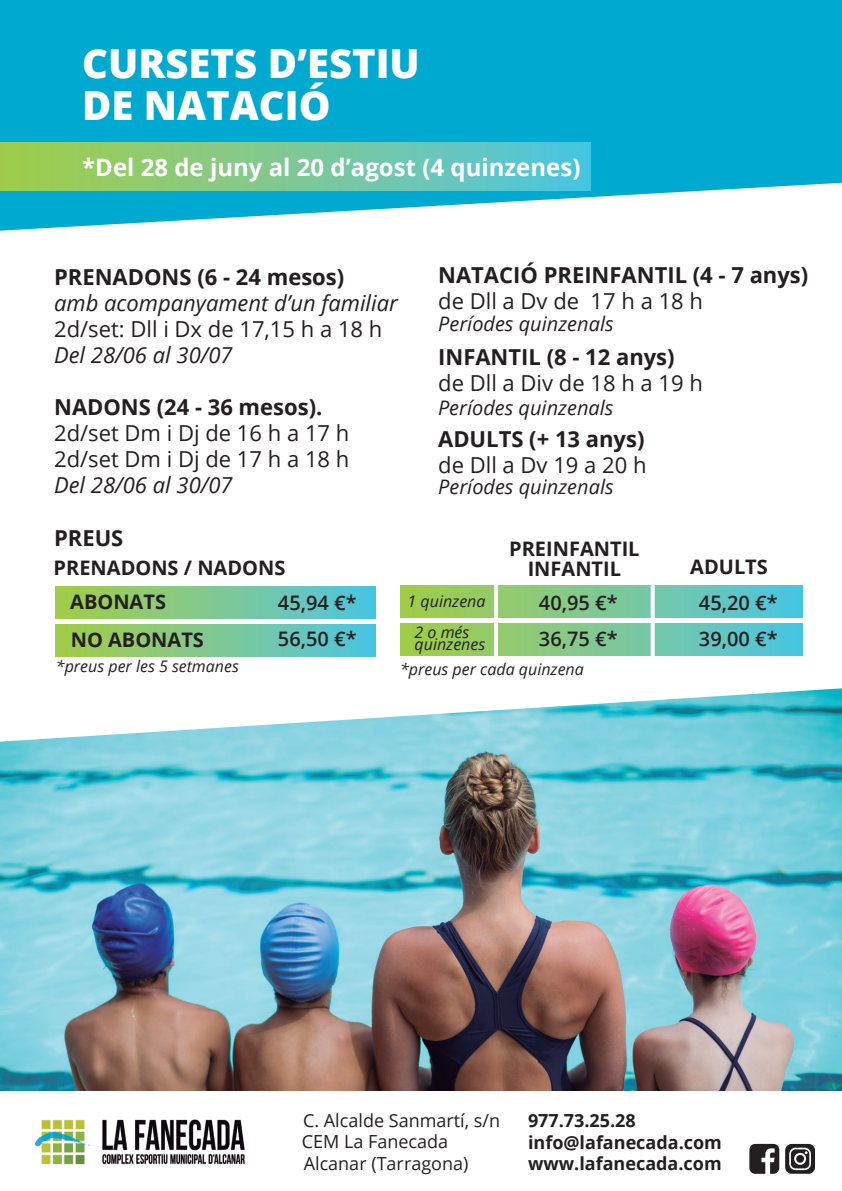
<style>
.page{position:relative;width:842px;height:1191px;background:#fff}
.page>*{position:absolute;margin:0;border:0;box-sizing:border-box;transform-origin:0 0}
.t1{font:800 40px/42px "Open Sans";color:#fff}
.t2{font:700 24px "Open Sans";color:#fff}
.t3{font:22px/26px "Open Sans";color:#231f20}
.t4{font:700 22px "Open Sans";color:#231f20}
.t5{font:italic 22px "Open Sans";color:#231f20}
.t6{font:700 20px/38px "Open Sans";color:#231f20}
.t7{font:italic 20px "Open Sans";color:#231f20}
.t8{font:600 20px/36px "Open Sans";color:#231f20}
.t9{font:18px/21.6px "Open Sans";color:#231f20}
.t10{font:700 18px/21.6px "Open Sans";color:#231f20}
.t11{font:italic 16px/30.6px "Open Sans";color:#231f20;text-align:center}
</style>
<div class="page">
<svg style="left:0;top:0;width:842px;height:231px;background:#1fb3d4"></svg>
<div style="left:0;top:142px;width:591px;height:48px;background:linear-gradient(to right,#a6cd48,#4fc4e3)"></div>
<img style="left:0;top:688px;width:842px;height:403px">
<img style="left:34px;top:1119px;width:211px;height:46px">
<div style="left:56px;top:586px;width:320px;height:32px;background:linear-gradient(to right,#a8cd44,#50c4e2)"></div>
<div style="left:400px;top:585px;width:402px;height:32px;background:linear-gradient(to right,#a8cd44,#50c5e2)"></div>
<div style="left:56px;top:624px;width:320px;height:32px;background:linear-gradient(to right,#a8cd44,#50c4e2)"></div>
<div style="left:400px;top:623px;width:402px;height:32px;background:linear-gradient(to right,#a8cd44,#50c5e2)"></div>
<hr style="left:494px;top:565px;width:4px;height:110px;background:#fff">
<svg style="left:651px;top:585px;width:4px;height:71px"></svg>
<svg style="left:749px;top:1143px;width:30px;height:30px"></svg>
<svg style="left:785px;top:1144px;width:30px;height:29px"></svg>
<div style="left:796px;top:1155px;width:8px;height:7px;background:#231f20;border-radius:50%"></div>
<h1 class="t1" style="left:82px;top:40px;width:339px">CURSETS D’ESTIU<br>DE NATACIÓ</h1>
<p class="t2" style="left:82px;top:150px;width:500px">*Del 28 de juny al 20 d’agost (4 quinzenes)</p>
<p class="t4" style="left:54px;top:261px;width:292px">PRENADONS (6 - 24 mesos)</p>
<p class="t5" style="left:54px;top:288px;width:345px">amb acompanyament d’un familiar</p>
<p class="t3" style="left:54px;top:315px;width:330px">2d/set: Dll i Dx de 17,15 h a 18 h</p>
<p class="t5" style="left:54px;top:340px;width:180px">Del 28/06 al 30/07</p>
<p class="t4" style="left:54px;top:391px;width:270px">NADONS (24 - 36 mesos).</p>
<p class="t3" style="left:54px;top:419px;width:297px">2d/set Dm i Dj de 16 h a 17 h<br>2d/set Dm i Dj de 17 h a 18 h</p>
<p class="t5" style="left:54px;top:470px;width:180px">Del 28/06 al 30/07</p>
<p class="t4" style="left:54px;top:522px;width:71px">PREUS</p>
<p class="t6" style="left:54px;top:548px;width:233px">PRENADONS / NADONS</p>
<p class="t4" style="left:438px;top:260px;width:372px">NATACIÓ PREINFANTIL (4 - 7 anys)</p>
<p class="t3" style="left:438px;top:288px;width:266px">de Dll a Dv de 17 h a 18 h</p>
<p class="t4" style="left:438px;top:342px;width:238px">INFANTIL (8 - 12 anys)</p>
<p class="t3" style="left:438px;top:370px;width:266px">de Dll a Div de 18 h a 19 h</p>
<p class="t4" style="left:438px;top:424px;width:208px">ADULTS (+ 13 anys)</p>
<p class="t3" style="left:438px;top:452px;width:210px">de Dll a Dv 19 a 20 h</p>
<p class="t7" style="left:438px;top:310px;width:177px">Períodes quinzenals</p>
<p class="t7" style="left:438px;top:394px;width:177px">Períodes quinzenals</p>
<p class="t7" style="left:438px;top:473px;width:177px">Períodes quinzenals</p>
<p class="t6" style="left:509px;top:538px;width:132px;line-height:20px;text-align:center">PREINFANTIL<br>INFANTIL</p>
<p class="t6" style="left:690px;top:547px;width:79px">ADULTS</p>
<p class="t6" style="left:70px;top:582px;width:135px">ABONATS<br>NO ABONATS</p>
<p class="t8" style="left:278px;top:585px;width:80px">45,94 €*<br>56,50 €*</p>
<p class="t8" style="left:539px;top:584px;width:80px">40,95 €*<br>36,75 €*</p>
<p class="t8" style="left:699px;top:584px;width:80px">45,20 €*<br>39,00 €*</p>
<p class="t11" style="left:408px;top:585px;width:79px">1 quinzena<br>2 o més</p>
<p class="t11" style="left:400px;top:631px;width:185px;line-height:25.4px;text-align:left;text-indent:14px">quinzenes<br>*preus per cada quinzena</p>
<p class="t11" style="left:56px;top:651px;width:184px">*preus per les 5 setmanes</p>
<p class="t9" style="left:302px;top:1109px;width:200px">C. Alcalde Sanmartí, s/n<br>CEM La Fanecada<br>Alcanar (Tarragona)</p>
<p class="t10" style="left:528px;top:1109px;width:195px">977.73.25.28 info@lafanecada.com www.lafanecada.com</p>
</div>
